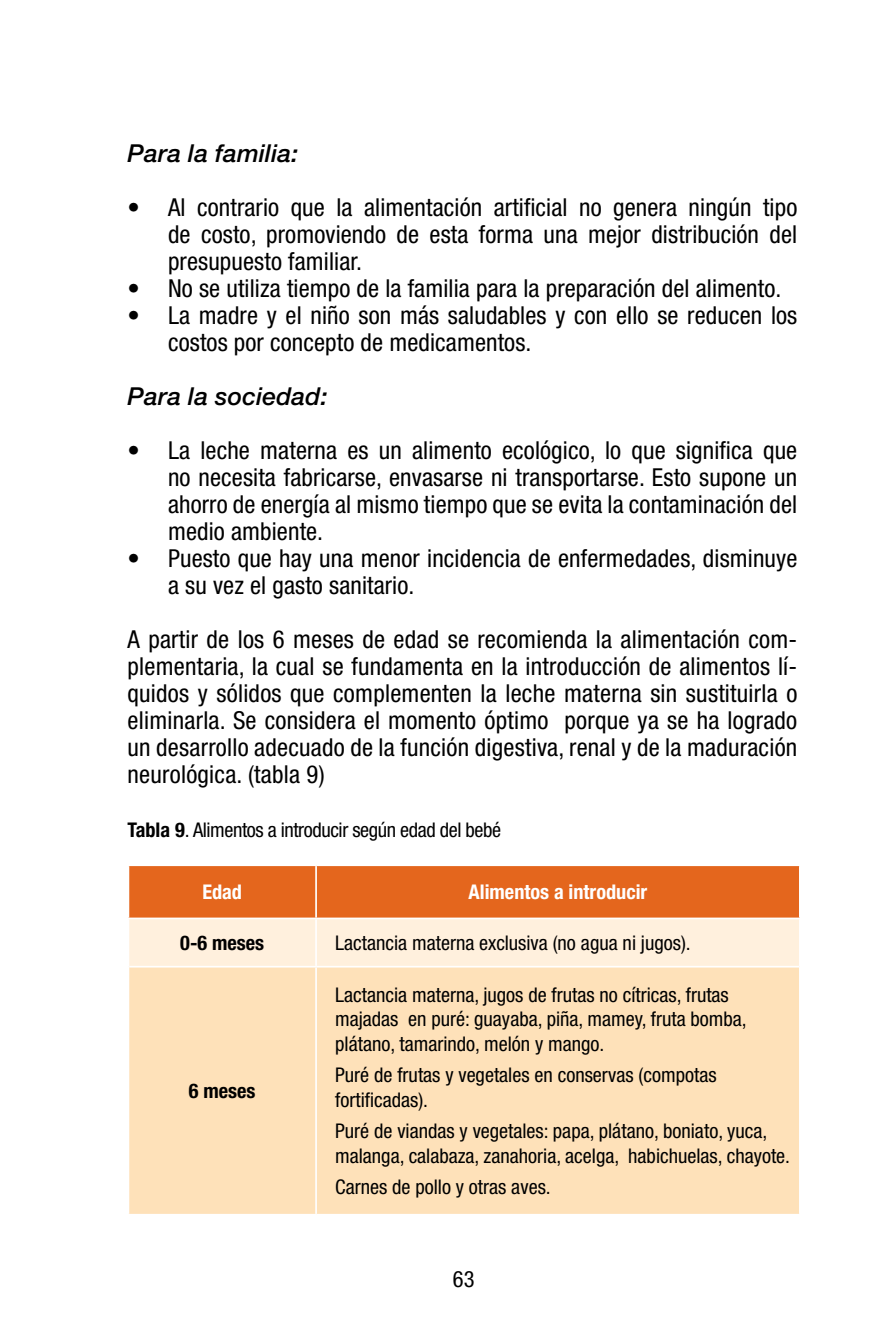
<style>
.page{position:relative;width:893px;height:1340px;background:#fff}
.page>*{position:absolute;margin:0;border:0;box-sizing:border-box;transform-origin:0 0}
.t1{font:condensed 24.75px/27px "Helvetica Neue LT Std";letter-spacing:.005em;color:#000;text-align:justify}
.t2{font:italic 500 24.75px "Helvetica Neue LT Std";letter-spacing:.005em;color:#000}
.t3{font:condensed 22.5px "Helvetica Neue LT Std";color:#000}
.t4{font:condensed 20.25px/24.8px "Helvetica Neue LT Std";color:#000}
.t5{font:condensed 20.25px "Helvetica Neue LT Std";letter-spacing:-.02em;color:#000}
.t6{font:700 condensed 20.25px "Helvetica Neue LT Std";color:#fff}
.t7{font:700 condensed 20.25px "Helvetica Neue LT Std";color:#000}
.s1{font-weight:700}
</style>
<div class="page">
<svg style="left:129px;top:866px;width:670px;height:99px;background:#f0a778"></svg>
<div style="left:129px;top:967px;width:670px;height:246px;background:#fee1b9"></div>
<hr style="left:128px;top:917px;width:188px;height:2px;background:#fff">
<hr style="left:316px;top:917px;width:485px;height:2px;background:#fff">
<hr style="left:315px;top:866px;width:2px;height:51px;background:#fff">
<hr style="left:315px;top:919px;width:2px;height:46px;background:#fff">
<hr style="left:315px;top:967px;width:2px;height:246px;background:#fff">
<p class="t2" style="left:128px;top:139px;width:172px">Para la familia:</p>
<p class="t1" style="left:168px;top:194px;width:631px;text-indent:-40px">• Al contrario que la alimentación artificial no genera ningún tipo de costo, promoviendo de esta forma una mejor distribución del presupuesto familiar.</p>
<p class="t1" style="left:128px;top:275px;width:655px">• No se utiliza tiempo de la familia para la preparación del alimento.</p>
<p class="t1" style="left:168px;top:302px;width:631px;text-indent:-40px">• La madre y el niño son más saludables y con ello se reducen los costos por concepto de medicamentos.</p>
<p class="t2" style="left:128px;top:382px;width:202px">Para la sociedad:</p>
<p class="t1" style="left:168px;top:437px;width:631px;text-indent:-40px">• La leche materna es un alimento ecológico, lo que significa que no necesita fabricarse, envasarse ni transportarse. Esto supone un ahorro de energía al mismo tiempo que se evita la contaminación del medio ambiente.</p>
<p class="t1" style="left:168px;top:545px;width:631px;text-indent:-40px">• Puesto que hay una menor incidencia de enfermedades, disminuye a su vez el gasto sanitario.</p>
<p class="t1" style="left:128px;top:626px;width:671px">A partir de los 6 meses de edad se recomienda la alimentación com&shy;plementaria, la cual se fundamenta en la introducción de alimentos lí&shy;quidos y sólidos que complementen la leche materna sin sustituirla o eliminarla. Se considera el momento óptimo porque ya se ha logrado un desarrollo adecuado de la función digestiva, renal y de la maduración neurológica. (tabla 9)</p>
<p class="t5" style="left:128px;top:818px;width:375px"><span class="s1">Tabla 9</span>. Alimentos a introducir según edad del bebé</p>
<p class="t6" style="left:202px;top:879px;width:41px">Edad</p>
<p class="t6" style="left:469px;top:879px;width:180px">Alimentos a introducir</p>
<p class="t7" style="left:180px;top:930px;width:85px">0-6 meses</p>
<p class="t4" style="left:335px;top:930px;width:357px">Lactancia materna exclusiva (no agua ni jugos).</p>
<p class="t7" style="left:189px;top:1078px;width:68px">6 meses</p>
<p class="t4" style="left:335px;top:982px;width:413px">Lactancia materna, jugos de frutas no cítricas, frutas majadas en puré: guayaba, piña, mamey, fruta bomba, plátano, tamarindo, melón y mango.</p>
<p class="t4" style="left:335px;top:1062px;width:383px">Puré de frutas y vegetales en conservas (compotas fortificadas).</p>
<p class="t4" style="left:335px;top:1118px;width:456px">Puré de viandas y vegetales: papa, plátano, boniato, yuca, malanga, calabaza, zanahoria, acelga, habichuelas, chayote.</p>
<p class="t4" style="left:335px;top:1174px;width:217px">Carnes de pollo y otras aves.</p>
<p class="t3" style="left:453px;top:1266px;width:23px">63</p>
</div>
